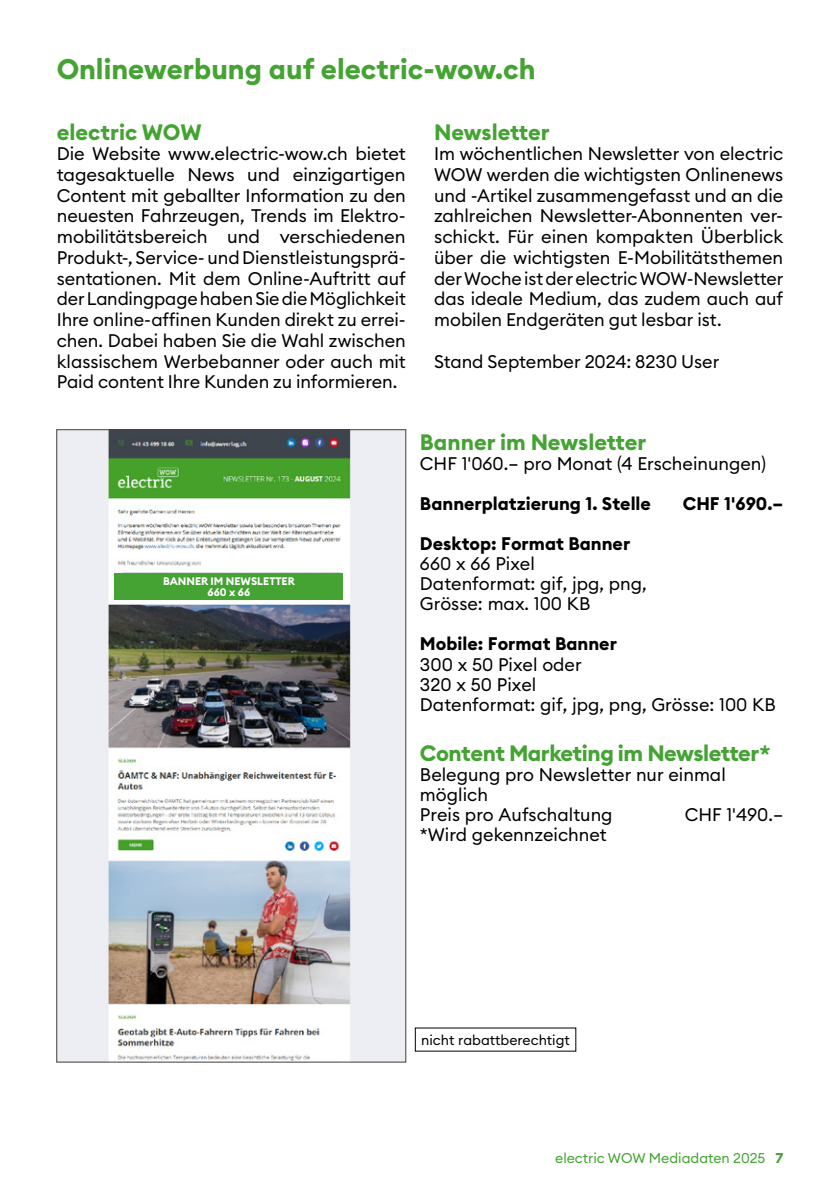
<style>
.page{position:relative;width:840px;height:1191px;background:#fff}
.page>*{position:absolute;margin:0;border:0;box-sizing:border-box;transform-origin:0 0}
.t1{font:700 28px "Euclid Circular B";color:#44a333}
.t2{font:700 22px "Euclid Circular B";letter-spacing:-.01em;color:#44a333}
.t3{font:18px/20.8px "Euclid Circular B";color:#000}
.t4{font:700 18px "Euclid Circular B";color:#000}
.t5{font:14px "Euclid Circular B";color:#44a333}
.t6{font:14px "Euclid Circular B";color:#000}
.t7{font:700 10.8px/10.8px "Euclid Circular B";color:#fff;text-align:center}
.s1{font-weight:700}
</style>
<div class="page">
<img style="left:59px;top:431px;width:345px;height:629px">
<div style="left:115px;top:573px;width:228px;height:27px;background:#44a333"></div>
<h1 class="t1" style="left:57px;top:51px;width:480px">Onlinewerbung auf electric-wow.ch</h1>
<p class="t2" style="left:57px;top:118px;width:146px">electric WOW</p>
<p class="t3" style="left:57px;top:143px;width:350px;text-align:justify">Die Website www.electric-wow.ch bietet tagesaktuelle News und einzigartigen Content mit geballter Information zu den neuesten Fahrzeugen, Trends im Elektro&shy;mobilitätsbereich und verschiedenen Produkt-, Service- und Dienstleistungsprä&shy;sentationen. Mit dem Online-Auftritt auf der Landingpage haben Sie die Möglichkeit Ihre online-affinen Kunden direkt zu errei&shy;chen. Dabei haben Sie die Wahl zwischen klassischem Werbebanner oder auch mit Paid content Ihre Kunden zu informieren.</p>
<p class="t2" style="left:434px;top:118px;width:117px">Newsletter</p>
<p class="t3" style="left:434px;top:143px;width:350px;text-align:justify">Im wöchentlichen Newsletter von electric WOW werden die wichtigsten Onlinenews und -Artikel zusammengefasst und an die zahlreichen Newsletter-Abonnenten ver&shy;schickt. Für einen kompakten Überblick über die wichtigsten E-Mobilitätsthemen der Woche ist der electric WOW-Newsletter das ideale Medium, das zudem auch auf mobilen Endgeräten gut lesbar ist.</p>
<p class="t3" style="left:434px;top:350px;width:286px">Stand September 2024: 8230 User</p>
<p class="t7" style="left:163px;top:576px;width:133px">BANNER IM NEWSLETTER<br>660 x 66</p>
<p class="t2" style="left:420px;top:428px;width:228px">Banner im Newsletter</p>
<p class="t3" style="left:420px;top:453px;width:347px">CHF 1'060.– pro Monat (4 Erscheinungen)</p>
<p class="t4" style="left:420px;top:492px;width:232px">Bannerplatzierung 1. Stelle</p>
<p class="t4" style="left:682px;top:492px;width:102px">CHF 1'690.–</p>
<p class="t4" style="left:420px;top:532px;width:212px">Desktop: Format Banner</p>
<p class="t3" style="left:420px;top:554px;width:228px;line-height:20px">660 x 66 Pixel<br>Datenformat: gif, jpg, png,<br>Grösse: max. 100 KB</p>
<p class="t4" style="left:420px;top:632px;width:198px">Mobile: Format Banner</p>
<p class="t3" style="left:420px;top:654px;width:357px;line-height:20px">300 x 50 Pixel oder<br>320 x 50 Pixel<br>Datenformat: gif, jpg, png, Grösse: 100 KB</p>
<p class="t2" style="left:420px;top:739px;width:352px">Content Marketing im Newsletter*</p>
<p class="t3" style="left:420px;top:764px;width:307px;line-height:20px">Belegung pro Newsletter nur einmal möglich<br>Preis pro Aufschaltung</p>
<p class="t3" style="left:684px;top:804px;width:100px">CHF 1'490.–</p>
<p class="t3" style="left:420px;top:824px;width:188px">*Wird gekennzeichnet</p>
<p class="t6" style="left:421px;top:1031px;width:150px">nicht rabattberechtigt</p>
<p class="t5" style="left:555px;top:1148px;width:229px">electric WOW Mediadaten 2025 <span class="s1">7</span></p>
</div>
